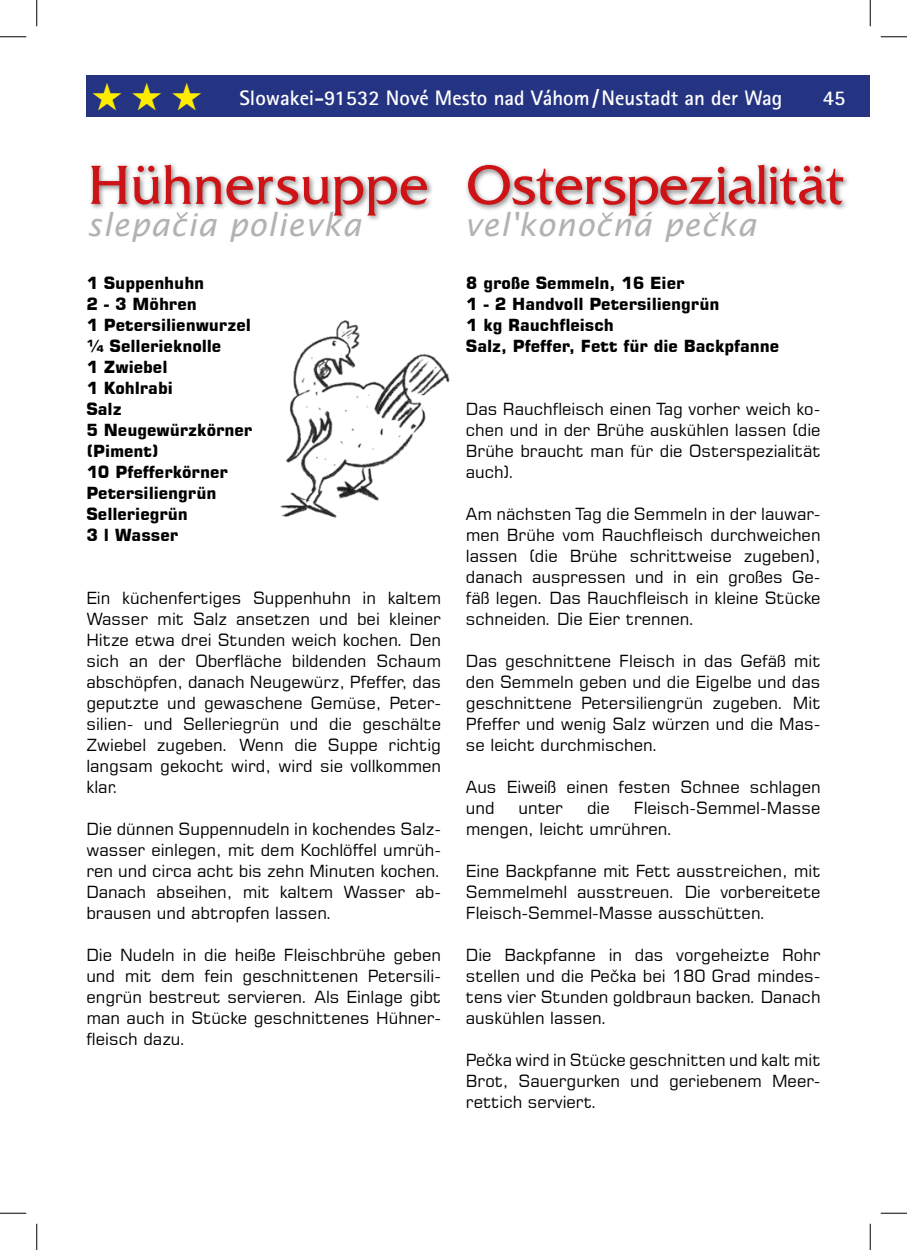
<style>
.page{position:relative;width:907px;height:1250px;background:#fff}
.page>*{position:absolute;margin:0;border:0;box-sizing:border-box;transform-origin:0 0}
.t1{font:56px "Friz Quadrata IT Cby BT";letter-spacing:-.02em;color:#cd1316}
.t2{font:56px "Friz Quadrata IT Cby BT";color:#cd1316}
.t3{font:italic 31.5px "Lucida Sans";letter-spacing:.03em;color:#b1b2b3}
.t4{font:700 21px "Rotis Sans Serif";color:#fff}
.t5{font:16.62px/21px "Square 721 BT";color:#000;text-align:justify}
.t6{font:700 16.62px/21px "Square 721 BT";color:#000}
</style>
<div class="page">
<div style="left:86px;top:76px;width:784px;height:41px;background:#253482"></div>
<div style="left:87px;top:161px;width:346px;height:61px;background:#000;opacity:.5"></div>
<svg style="left:175px;top:210px;width:15px;height:11px"></svg>
<img style="left:280px;top:320px;width:170px;height:198px">
<div style="left:465px;top:161px;width:385px;height:61px;background:#000;opacity:.5"></div>
<svg style="left:600px;top:210px;width:15px;height:11px"></svg>
<svg style="left:707px;top:210px;width:16px;height:11px"></svg>
<svg style="left:0;top:36px;width:26px;height:1px"></svg>
<svg style="left:881px;top:36px;width:26px;height:1px"></svg>
<svg style="left:0;top:1212px;width:26px;height:1px"></svg>
<svg style="left:881px;top:1212px;width:26px;height:1px"></svg>
<svg style="left:36px;top:0;width:1px;height:26px"></svg>
<svg style="left:36px;top:1223px;width:1px;height:26px"></svg>
<svg style="left:870px;top:0;width:1px;height:26px"></svg>
<svg style="left:870px;top:1223px;width:1px;height:26px"></svg>
<p class="t4" style="left:239px;top:85px;width:544px">Slowakei-91532 Nové Mesto nad Váhom/Neustadt an der Wag</p>
<p class="t4" style="left:823px;top:84px;width:24px">45</p>
<h1 class="t2" style="left:88px;top:150px;width:343px">Hühnersuppe</h1>
<h2 class="t3" style="left:86px;top:207px;width:276px">slepacia polievka</h2>
<p class="t6" style="left:86px;top:272px;width:168px">1 Suppenhuhn<br>2 - 3 Möhren<br>1 Petersilienwurzel ¼ Sellerieknolle<br>1 Zwiebel<br>1 Kohlrabi<br>Salz<br>5 Neugewürzkörner (Piment)<br>10 Pfefferkörner<br>Petersiliengrün<br>Selleriegrün<br>3 l Wasser</p>
<p class="t5" style="left:86px;top:587px;width:356px">Ein küchenfertiges Suppenhuhn in kaltem Wasser mit Salz ansetzen und bei kleiner Hitze etwa drei Stunden weich kochen. Den sich an der Oberfläche bildenden Schaum abschöpfen, danach Neugewürz, Pfeffer, das geputzte und gewaschene Gemüse, Peter&shy;silien- und Selleriegrün und die geschälte Zwiebel zugeben. Wenn die Suppe richtig langsam gekocht wird, wird sie vollkommen klar.</p>
<p class="t5" style="left:86px;top:818px;width:356px">Die dünnen Suppennudeln in kochendes Salz&shy;wasser einlegen, mit dem Kochlöffel umrüh&shy;ren und circa acht bis zehn Minuten kochen.<br>Danach abseihen, mit kaltem Wasser ab&shy;brausen und abtropfen lassen.</p>
<p class="t5" style="left:86px;top:944px;width:356px">Die Nudeln in die heiße Fleischbrühe geben und mit dem fein geschnittenen Petersili&shy;engrün bestreut servieren. Als Einlage gibt man auch in Stücke geschnittenes Hühner&shy;fleisch dazu.</p>
<h1 class="t1" style="left:466px;top:150px;width:380px">Osterspezialität</h1>
<h2 class="t3" style="left:465px;top:207px;width:293px">vel'konocná pecka</h2>
<p class="t6" style="left:466px;top:272px;width:315px">8 große Semmeln, 16 Eier<br>1 - 2 Handvoll Petersiliengrün<br>1 kg Rauchfleisch<br>Salz, Pfeffer, Fett für die Backpfanne</p>
<p class="t5" style="left:466px;top:398px;width:356px">Das Rauchfleisch einen Tag vorher weich ko&shy;chen und in der Brühe auskühlen lassen (die Brühe braucht man für die Osterspezialität auch).</p>
<p class="t5" style="left:466px;top:503px;width:356px">Am nächsten Tag die Semmeln in der lauwar&shy;men Brühe vom Rauchfleisch durchweichen lassen (die Brühe schrittweise zugeben), danach auspressen und in ein großes Ge&shy;fäß legen. Das Rauchfleisch in kleine Stücke schneiden. Die Eier trennen.</p>
<p class="t5" style="left:466px;top:650px;width:356px">Das geschnittene Fleisch in das Gefäß mit den Semmeln geben und die Eigelbe und das geschnittene Petersiliengrün zugeben. Mit Pfeffer und wenig Salz würzen und die Mas&shy;se leicht durchmischen.</p>
<p class="t5" style="left:466px;top:776px;width:356px">Aus Eiweiß einen festen Schnee schlagen und</p>
<p class="t5" style="left:466px;top:797px;width:356px;text-indent:168px">Fleisch-Semmel-Masse mengen, leicht umrühren.</p>
<p class="t5" style="left:466px;top:860px;width:356px">Eine Backpfanne mit Fett ausstreichen, mit Semmelmehl ausstreuen. Die vorbereitete Fleisch-Semmel-Masse ausschütten.</p>
<p class="t5" style="left:466px;top:944px;width:356px">Die Backpfanne in das vorgeheizte Rohr stellen und die Pečka bei 180 Grad mindes&shy;tens vier Stunden goldbraun backen. Danach auskühlen lassen.</p>
<p class="t5" style="left:466px;top:1049px;width:356px">Pečka wird in Stücke geschnitten und kalt mit Brot, Sauergurken und geriebenem Meer&shy;rettich serviert.</p>
<p class="t5" style="left:519px;top:797px;width:46px">unter</p>
<p class="t5" style="left:587px;top:797px;width:24px">die</p>
</div>
